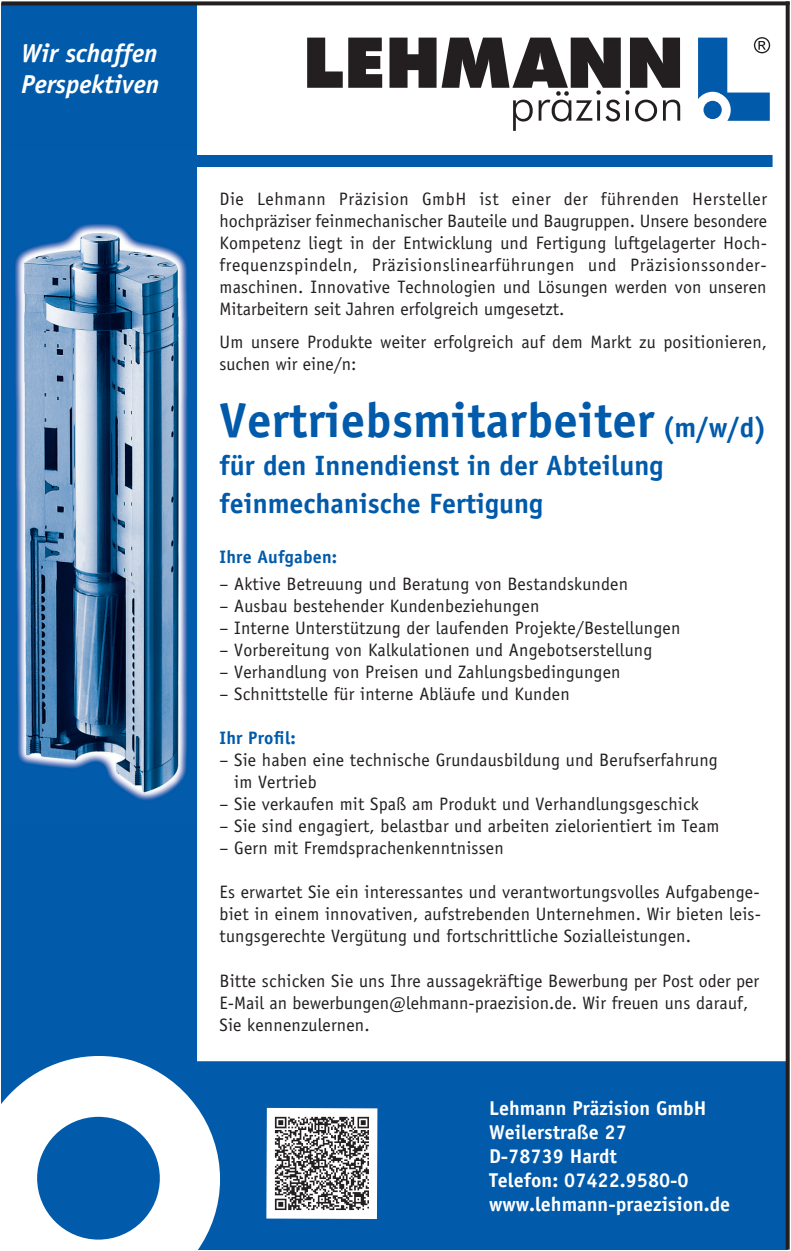
<style>
.page{position:relative;width:791px;height:1251px;background:#fff}
.page>*{position:absolute;margin:0;border:0;box-sizing:border-box;transform-origin:0 0}
.t1{font:700 49px "Officina Sans";letter-spacing:.005em;color:#015aaa}
.t2{font:700 28px/38px "Officina Sans";color:#015aaa}
.t3{font:italic 700 26px/31.2px "Officina Sans";color:#fff}
.t4{font:700 20px/24px "Officina Sans";color:#fff}
.t5{font:18px/22px "Officina Sans";letter-spacing:.01em;color:#231f20}
.t6{font:700 18px "Officina Sans";letter-spacing:.01em;color:#015aaa}
.s1{font-size:28px}
</style>
<div class="page">
<div style="left:1px;top:5px;width:196px;height:227px;background:#015aaa"></div>
<svg style="left:307px;top:38px;width:75px;height:50px"></svg>
<svg style="left:698px;top:37px;width:72px;height:84px"></svg>
<svg style="left:389px;top:38px;width:291px;height:93px"></svg>
<svg style="left:1px;top:232px;width:196px;height:872px;background:#1768b1"></svg>
<svg style="left:135px;top:1060px;width:651px;height:189px;background:#1b6bb2"></svg>
<div style="left:37px;top:1116px;width:123px;height:123px;background:#015aaa;border-radius:50%"></div>
<div style="left:266px;top:1107px;width:111px;height:111px;background:#fff"></div>
<img style="left:274px;top:1108px;width:102px;height:103px">
<div style="left:195px;top:155px;width:577px;height:12px;background:#015aaa"></div>
<svg style="left:786px;top:1px;width:4px;height:1248px;background:#333031"></svg>
<svg style="left:1px;top:1px;width:788px;height:4px;background:#393636"></svg>
<img style="left:4px;top:151px;width:192px;height:673px">
<h3 class="t3" style="left:21px;top:38px;width:140px">Wir schaffen<br>Perspektiven</h3>
<p class="t5" style="left:220px;top:188px;width:549px;text-align:justify">Die Lehmann Präzision GmbH ist einer der führenden Hersteller hochpräziser feinmechanischer Bauteile und Baugruppen. Unsere besondere Kompetenz liegt in der Entwicklung und Fertigung luftgelagerter Hoch&shy;frequenzspindeln, Präzisionslinearführungen und Präzisionssonder&shy;maschinen. Innovative Technologien und Lösungen werden von unseren Mitarbeitern seit Jahren erfolgreich umgesetzt.</p>
<p class="t5" style="left:220px;top:331px;width:549px">Um unsere Produkte weiter erfolgreich auf dem Markt zu positionieren, suchen wir eine/n:</p>
<h1 class="t1" style="left:220px;top:389px;width:549px">Vertriebsmitarbeiter <span class="s1">(m/w/d)</span></h1>
<h2 class="t2" style="left:220px;top:446px;width:445px">für den Innendienst in der Abteilung feinmechanische Fertigung</h2>
<p class="t6" style="left:220px;top:545px;width:119px">Ihre Aufgaben:</p>
<p class="t5" style="left:220px;top:573px;width:410px">– Aktive Betreuung und Beratung von Bestandskunden</p>
<p class="t5" style="left:220px;top:595px;width:321px">– Ausbau bestehender Kundenbeziehungen</p>
<p class="t5" style="left:220px;top:617px;width:462px">– Interne Unterstützung der laufenden Projekte/Bestellungen</p>
<p class="t5" style="left:220px;top:639px;width:434px">– Vorbereitung von Kalkulationen und Angebotserstellung</p>
<p class="t5" style="left:220px;top:661px;width:403px">– Verhandlung von Preisen und Zahlungsbedingungen</p>
<p class="t5" style="left:220px;top:683px;width:352px">– Schnittstelle für interne Abläufe und Kunden</p>
<p class="t6" style="left:220px;top:726px;width:78px">Ihr Profil:</p>
<p class="t5" style="left:234px;top:749px;width:485px;text-indent:-15px">– Sie haben eine technische Grundausbildung und Berufserfahrung im Vertrieb</p>
<p class="t5" style="left:220px;top:793px;width:481px">– Sie verkaufen mit Spaß am Produkt und Verhandlungsgeschick</p>
<p class="t5" style="left:220px;top:815px;width:501px">– Sie sind engagiert, belastbar und arbeiten zielorientiert im Team</p>
<p class="t5" style="left:220px;top:837px;width:286px">– Gern mit Fremdsprachenkenntnissen</p>
<p class="t5" style="left:220px;top:881px;width:543px;text-align:justify">Es erwartet Sie ein interessantes und verantwortungsvolles Aufgabenge&shy;biet in einem innovativen, aufstrebenden Unternehmen. Wir bieten leis&shy;tungsgerechte Vergütung und fortschrittliche Sozialleistungen.</p>
<p class="t5" style="left:220px;top:969px;width:541px">Bitte schicken Sie uns Ihre aussagekräftige Bewerbung per Post oder per<br>E-Mail an bewerbungen@lehmann-praezision.de. Wir freuen uns darauf,<br>Sie kennenzulernen.</p>
<p class="t4" style="left:489px;top:1095px;width:243px">Lehmann Präzision GmbH<br>Weilerstraße 27<br>D-78739 Hardt<br>Telefon: 07422.9580-0 www.lehmann-praezision.de</p>
</div>
